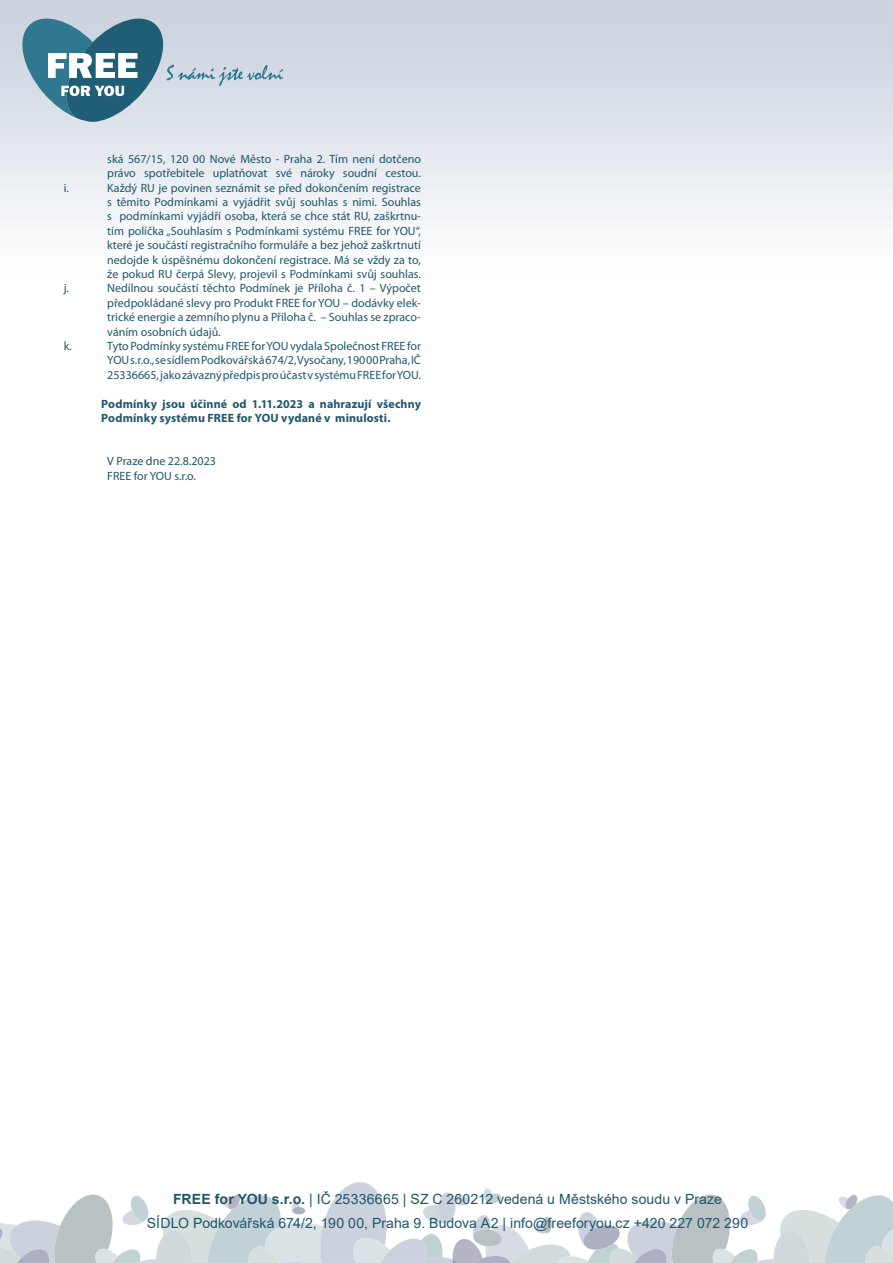
<style>
.page{position:relative;width:893px;height:1263px;background:#fff}
.page>*{position:absolute;margin:0;border:0;box-sizing:border-box;transform-origin:0 0}
.t1{font:14.1px/24px "Arial";letter-spacing:.005em;color:#20566b;text-align:center}
.t2{font:12px/14.4px "Myriad Pro";color:#20566b;text-align:justify}
.t3{font:700 12px/14.4px "Myriad Pro";letter-spacing:.01em;color:#20566b}
.s1{font-weight:700}
</style>
<div class="page">
<svg style="left:20px;top:15px;width:263px;height:107px;background:#9db7c4"></svg>
<svg style="left:0;top:1182px;width:893px;height:81px"></svg>
<p class="t2" style="left:107px;top:151px;width:315px">ská 567/15, 120 00 Nové Město - Praha 2. Tím není dotčeno právo spotřebitele uplatňovat své nároky soudní cestou.</p>
<p class="t2" style="left:64px;top:180px;width:7px">i.</p>
<p class="t2" style="left:107px;top:180px;width:315px">Každý RU je povinen seznámit se před dokončením registrace s těmito Podmínkami a vyjádřit svůj souhlas s nimi. Souhlas s podmínkami vyjádří osoba, která se chce stát RU, zaškrtnu&shy;tím políčka „Souhlasím s Podmínkami systému FREE for YOU“, které je součástí registračního formuláře a bez jehož zaškrtnutí nedojde k úspěšnému dokončení registrace. Má se vždy za to, že pokud RU čerpá Slevy, projevil s Podmínkami svůj souhlas.</p>
<p class="t2" style="left:64px;top:281px;width:7px">j.</p>
<p class="t2" style="left:107px;top:281px;width:315px">Nedílnou součástí těchto Podmínek je Příloha č. 1 – Výpočet předpokládané slevy pro Produkt FREE for YOU – dodávky elek&shy;trické energie a zemního plynu a Příloha č. – Souhlas se zpraco&shy;váním osobních údajů.</p>
<p class="t2" style="left:64px;top:339px;width:10px">k.</p>
<p class="t2" style="left:107px;top:339px;width:315px">Tyto Podmínky systému FREE for YOU vydala Společnost FREE for YOU s.r.o., se sídlem Podkovářská 674/2, Vysočany, 190 00 Praha, IČ 25336665, jako závazný předpis pro účast v systému FREE for YOU.</p>
<p class="t3" style="left:101px;top:396px;width:321px">Podmínky jsou účinné od 1.11.2023 a nahrazují všechny<br>Podmínky systému FREE for YOU vydané v minulosti.</p>
<p class="t2" style="left:107px;top:454px;width:110px">V Praze dne 22.8.2023<br>FREE for YOU s.r.o.</p>
<p class="t1" style="left:147px;top:1187px;width:603px"><span class="s1">FREE for YOU s.r.o.</span> | IČ 25336665 | SZ C 260212 vedená u Městského soudu v Praze<br>SÍDLO Podkovářská 674/2, 190 00, Praha 9. Budova A2 | info@freeforyou.cz +420 227 072 290</p>
</div>
